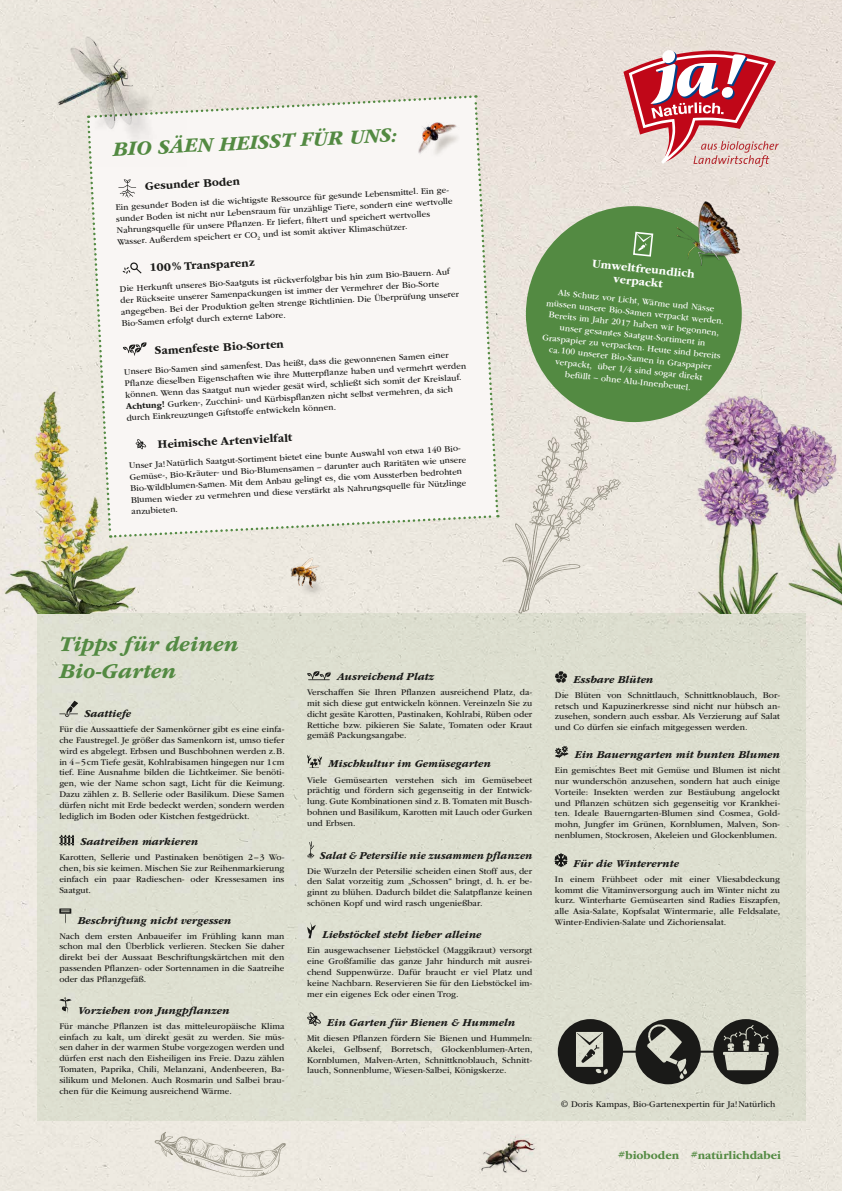
<style>
.page{position:relative;width:842px;height:1191px;background:#fff}
.page>*{position:absolute;margin:0;border:0;box-sizing:border-box;transform-origin:0 0}
.t1{font:italic 700 22px/26.4px "ITC Garamond Std";color:#538a42}
.t2{font:italic 700 21px "ITC Garamond Std";color:#538a42}
.t3{font:700 12px "ITC Garamond Std";color:#1a1a18}
.t4{font:700 12px/13px "ITC Garamond Std";color:#fff}
.t5{font:700 12px "ITC Garamond Std";color:#538a42}
.t6{font:italic 700 11px "ITC Garamond Std";color:#1a1a18}
.t7{font:italic 700 11px "ITC Garamond Std";color:#1a1a18;scale:.96 1}
.t8{font:9px/10.8px "ITC Garamond Std";color:#1a1a18;text-align:justify}
.t9{font:9px/11.5px "ITC Garamond Std";color:#fff;text-align:center}
.s1{font-weight:700}
</style>
<div class="page">
<img style="left:0;top:0;width:842px;height:1191px">
<img style="left:779px;top:365px;width:63px;height:248px">
<img style="left:0;top:365px;width:86px;height:249px">
<svg style="left:154px;top:1131px;width:132px;height:45px;background:#e1ddd3"></svg>
<img style="left:478px;top:1134px;width:63px;height:41px">
<div style="left:36px;top:613px;width:769px;height:507px;background:#dddfd0"></div>
<svg style="left:59px;top:700px;width:19px;height:17px"></svg>
<svg style="left:59px;top:834px;width:15px;height:11px"></svg>
<svg style="left:59px;top:908px;width:12px;height:15px"></svg>
<svg style="left:59px;top:997px;width:13px;height:16px"></svg>
<svg style="left:307px;top:671px;width:24px;height:9px"></svg>
<svg style="left:307px;top:754px;width:15px;height:13px"></svg>
<svg style="left:307px;top:841px;width:7px;height:17px"></svg>
<svg style="left:307px;top:922px;width:9px;height:16px"></svg>
<svg style="left:307px;top:1012px;width:14px;height:14px"></svg>
<svg style="left:555px;top:671px;width:12px;height:12px"></svg>
<svg style="left:555px;top:746px;width:13px;height:12px"></svg>
<svg style="left:555px;top:853px;width:12px;height:14px"></svg>
<svg style="left:558px;top:1019px;width:65px;height:65px"></svg>
<svg style="left:635px;top:1019px;width:66px;height:65px"></svg>
<svg style="left:713px;top:1019px;width:65px;height:65px"></svg>
<hr style="left:621px;top:1050px;width:23px;height:2px;background:#1a1a18">
<hr style="left:696px;top:1050px;width:23px;height:2px;background:#1a1a18">
<div style="left:14px;top:12px;width:172px;height:155px;background:#eae5dd"></div>
<svg style="left:86px;top:50px;width:693px;height:563px"></svg>
<h2 class="t2" style="left:112px;top:138px;width:286px;rotate:-3deg">BIO SÄEN HEISST FÜR UNS:</h2>
<h3 class="t3" style="left:145px;top:179px;width:96px;rotate:-3deg">Gesunder Boden</h3>
<p class="t8" style="left:115px;top:202px;width:338px;line-height:11.5px;text-align:left;rotate:-3deg">Ein gesunder Boden ist die wichtigste Ressource für gesunde Lebensmittel. Ein ge&shy;sunder Boden ist nicht nur Lebensraum für unzählige Tiere, sondern eine wertvolle Nahrungsquelle für unsere Pfl anzen. Er liefert, fi ltert und speichert wertvolles Wasser. Außerdem speichert er CO<sub>2</sub> und ist somit aktiver Klimaschützer.</p>
<h3 class="t3" style="left:149px;top:261px;width:107px;rotate:-3deg">100% Transparenz</h3>
<p class="t8" style="left:120px;top:283px;width:340px;line-height:11.5px;text-align:left;rotate:-3deg">Die Herkunft unseres Bio-Saatguts ist rückverfolgbar bis hin zum Bio-Bauern. Auf der Rückseite unserer Samenpackungen ist immer der Vermehrer der Bio-Sorte angegeben. Bei der Produktion gelten strenge Richtlinien. Die Überprüfung unserer Bio-Samen erfolgt durch externe Labore.</p>
<h3 class="t3" style="left:154px;top:344px;width:131px;rotate:-3deg">Samenfeste Bio-Sorten</h3>
<p class="t8" style="left:124px;top:366px;width:343px;line-height:11.5px;text-align:left;rotate:-3deg">Unsere Bio-Samen sind samenfest. Das heißt, dass die gewonnenen Samen einer<br>Pfl anze dieselben Eigenschaften wie ihre Mutterpfl anze haben und vermehrt werden können. Wenn das Saatgut nun wieder gesät wird, schließt sich somit der Kreislauf.<br><span class="s1">Achtung!</span> Gurken-, Zucchini- und Kürbispfl anzen nicht selbst vermehren, da sich durch Einkreuzungen Giftstoffe entwickeln können.</p>
<h3 class="t3" style="left:157px;top:438px;width:136px;rotate:-3deg">Heimische Artenvielfalt</h3>
<p class="t8" style="left:129px;top:460px;width:339px;line-height:11.5px;text-align:left;rotate:-3deg">Unser Ja!Natürlich Saatgut-Sortiment bietet eine bunte Auswahl von etwa 140 Bio-Gemüse-, Bio-Kräuter- und Bio-Blumensamen – darunter auch Raritäten wie unsere Bio-Wildblumen-Samen. Mit dem Anbau gelingt es, die vom Aussterben bedrohten Blumen wieder zu vermehren und diese verstärkt als Nahrungsquelle für Nützlinge anzubieten.</p>
<h3 class="t4" style="left:616px;top:259px;width:82px;text-indent:-23px;rotate:6deg">Umweltfreundlich verpackt</h3>
<p class="t9" style="left:548px;top:286px;width:181px;rotate:6deg">Als Schutz vor Licht, Wärme und Nässe müssen unsere Bio-Samen verpackt werden.<br>Bereits im Jahr 2017 haben wir begonnen, unser gesamtes Saatgut-Sortiment in Graspapier zu verpacken. Heute sind bereits ca.100 unserer Bio-Samen in Graspapier verpackt, über 1/4 sind sogar direkt<br>befüllt – ohne Alu-Innenbeutel.</p>
<h1 class="t1" style="left:59px;top:631px;width:181px">Tipps für deinen<br>Bio-Garten</h1>
<p class="t6" style="left:84px;top:707px;width:48px">Saattiefe</p>
<p class="t8" style="left:59px;top:724px;width:227px">Für die Aussaattiefe der Samenkörner gibt es eine einfa&shy;che Faustregel. Je größer das Samenkorn ist, umso tiefer wird es abgelegt. Erbsen und Buschbohnen werden z.B. in 4–5cm Tiefe gesät, Kohlrabisamen hingegen nur 1cm tief. Eine Ausnahme bilden die Lichtkeimer. Sie benöti&shy;gen, wie der Name schon sagt, Licht für die Keimung.<br>Dazu zählen z. B. Sellerie oder Basilikum. Diese Samen dürfen nicht mit Erde bedeckt werden, sondern werden lediglich im Boden oder Kistchen festgedrückt.</p>
<p class="t6" style="left:80px;top:835px;width:119px">Saatreihen markieren</p>
<p class="t8" style="left:59px;top:852px;width:227px">Karotten, Sellerie und Pastinaken benötigen 2–3 Wo&shy;chen, bis sie keimen. Mischen Sie zur Reihenmarkierung einfach ein paar Radieschen- oder Kressesamen ins Saatgut.</p>
<p class="t6" style="left:78px;top:914px;width:155px">Beschriftung nicht vergessen</p>
<p class="t8" style="left:59px;top:930px;width:227px">Nach dem ersten Anbaueifer im Frühling kann man schon mal den Überblick verlieren. Stecken Sie daher direkt bei der Aussaat Beschriftungskärtchen mit den passenden Pflanzen- oder Sortennamen in die Saatreihe oder das Pflanzgefäß.</p>
<p class="t6" style="left:78px;top:1004px;width:153px">Vorziehen von Jungpflanzen</p>
<p class="t8" style="left:59px;top:1020px;width:227px">Für manche Pflanzen ist das mitteleuropäische Klima einfach zu kalt, um direkt gesät zu werden. Sie müs&shy;sen daher in der warmen Stube vorgezogen werden und dürfen erst nach den Eisheiligen ins Freie. Dazu zählen Tomaten, Paprika, Chili, Melanzani, Andenbeeren, Ba&shy;silikum und Melonen. Auch Rosmarin und Salbei brau&shy;chen für die Keimung ausreichend Wärme.</p>
<p class="t6" style="left:337px;top:670px;width:99px">Ausreichend Platz</p>
<p class="t8" style="left:307px;top:687px;width:227px">Verschaffen Sie Ihren Pflanzen ausreichend Platz, da&shy;mit sich diese gut entwickeln können. Vereinzeln Sie zu dicht gesäte Karotten, Pastinaken, Kohlrabi, Rüben oder Rettiche bzw. pikieren Sie Salate, Tomaten oder Kraut gemäß Packungsangabe.</p>
<p class="t6" style="left:329px;top:758px;width:164px">Mischkultur im Gemüsegarten</p>
<p class="t8" style="left:307px;top:774px;width:227px">Viele Gemüsearten verstehen sich im Gemüsebeet prächtig und fördern sich gegenseitig in der Entwick&shy;lung. Gute Kombinationen sind z. B. Tomaten mit Busch&shy;bohnen und Basilikum, Karotten mit Lauch oder Gurken und Erbsen.</p>
<p class="t7" style="left:320px;top:849px;width:223px">Salat &amp; Petersilie nie zusammen pflanzen</p>
<p class="t8" style="left:307px;top:865px;width:227px">Die Wurzeln der Petersilie scheiden einen Stoff aus, der den Salat vorzeitig zum „Schossen“ bringt, d. h. er be&shy;ginnt zu blühen. Dadurch bildet die Salatpflanze keinen schönen Kopf und wird rasch ungenießbar.</p>
<p class="t6" style="left:322px;top:928px;width:161px">Liebstöckel steht lieber alleine</p>
<p class="t8" style="left:307px;top:945px;width:227px">Ein ausgewachsener Liebstöckel (Maggikraut) versorgt eine Großfamilie das ganze Jahr hindurch mit ausrei&shy;chend Suppenwürze. Dafür braucht er viel Platz und keine Nachbarn. Reservieren Sie für den Liebstöckel im&shy;mer ein eigenes Eck oder einen Trog.</p>
<p class="t6" style="left:327px;top:1016px;width:190px">Ein Garten für Bienen &amp; Hummeln</p>
<p class="t8" style="left:307px;top:1032px;width:227px">Mit diesen Pflanzen fördern Sie Bienen und Hummeln:<br>Akelei, Gelbsenf, Borretsch, Glockenblumen-Arten, Kornblumen, Malven-Arten, Schnittknoblauch, Schnitt&shy;lauch, Sonnenblume, Wiesen-Salbei, Königskerze.</p>
<p class="t6" style="left:573px;top:673px;width:81px">Essbare Blüten</p>
<p class="t8" style="left:555px;top:689px;width:227px">Die Blüten von Schnittlauch, Schnittknoblauch, Bor&shy;retsch und Kapuzinerkresse sind nicht nur hübsch an&shy;zusehen, sondern auch essbar. Als Verzierung auf Salat und Co dürfen sie einfach mitgegessen werden.</p>
<p class="t6" style="left:575px;top:748px;width:207px">Ein Bauerngarten mit bunten Blumen</p>
<p class="t8" style="left:555px;top:765px;width:227px">Ein gemischtes Beet mit Gemüse und Blumen ist nicht nur wunderschön anzusehen, sondern hat auch einige Vorteile: Insekten werden zur Bestäubung angelockt und Pflanzen schützen sich gegenseitig vor Krankhei&shy;ten. Ideale Bauerngarten-Blumen sind Cosmea, Gold&shy;mohn, Jungfer im Grünen, Kornblumen, Malven, Son&shy;nenblumen, Stockrosen, Akeleien und Glockenblumen.</p>
<p class="t6" style="left:573px;top:857px;width:107px">Für die Winterernte</p>
<p class="t8" style="left:555px;top:873px;width:227px">In einem Frühbeet oder mit einer Vliesabdeckung kommt die Vitaminversorgung auch im Winter nicht zu kurz. Winterharte Gemüsearten sind Radies Eiszapfen, alle Asia-Salate, Kopfsalat Wintermarie, alle Feldsalate, Winter-Endivien-Salate und Zichoriensalat.</p>
<p class="t8" style="left:561px;top:1098px;width:216px">© Doris Kampas, Bio-Gartenexpertin für Ja!Natürlich</p>
<h3 class="t5" style="left:618px;top:1148px;width:164px">#bioboden #natürlichdabei</h3>
</div>
